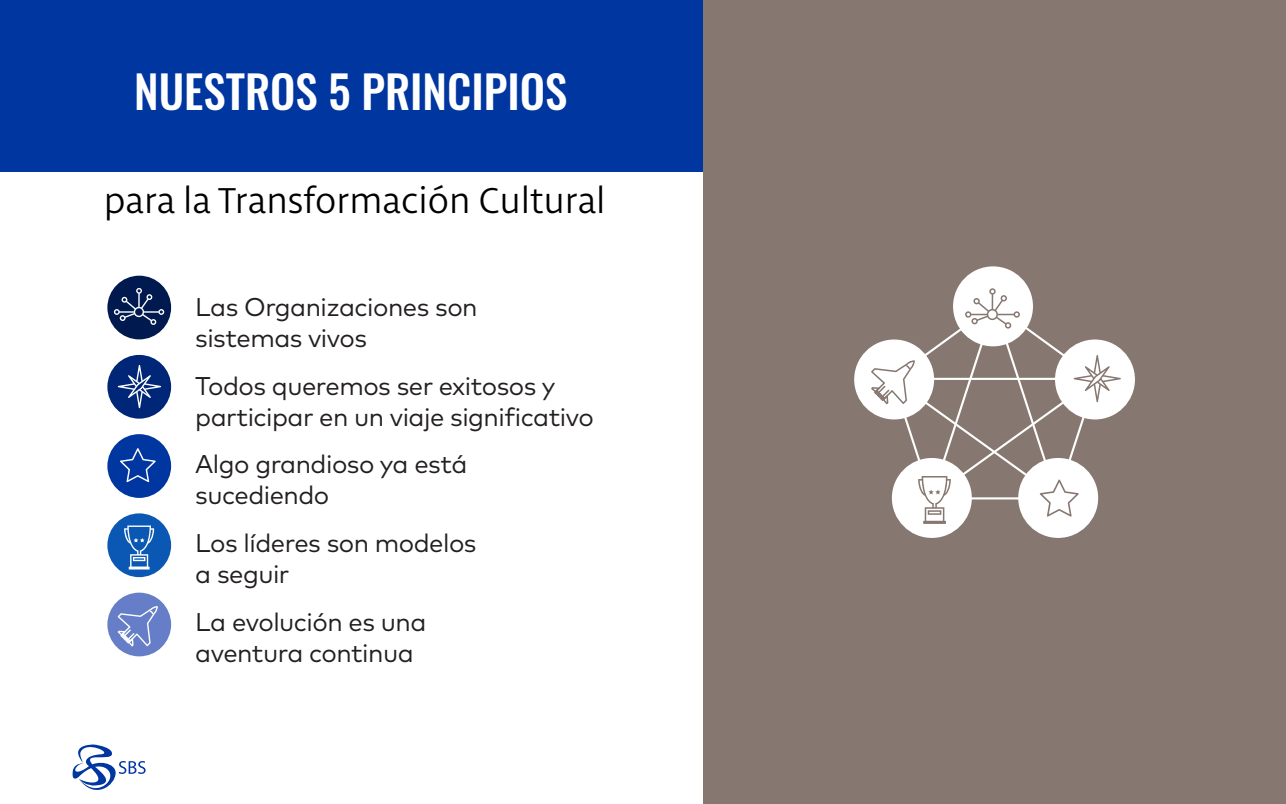
<style>
.page{position:relative;width:1286px;height:804px;background:#fff}
.page>*{position:absolute;margin:0;border:0;box-sizing:border-box;transform-origin:0 0}
.t1{font:500 45px "Oswald";color:#fff}
.t2{font:38.25px "Libertad";color:#000}
.t3{font:25.65px/31.1px "Mark Pro";letter-spacing:-.02em;color:#231f20}
</style>
<div class="page">
<div style="left:107px;top:275px;width:64px;height:64px;background:#001a50;border-radius:50%"></div>
<div style="left:107px;top:355px;width:64px;height:63px;background:#002678;border-radius:50%"></div>
<div style="left:107px;top:434px;width:64px;height:63px;background:#0036a0;border-radius:50%"></div>
<div style="left:107px;top:513px;width:64px;height:64px;background:#0a58b4;border-radius:50%"></div>
<div style="left:107px;top:592px;width:64px;height:64px;background:#667ec7;border-radius:50%"></div>
<div style="left:0;top:0;width:706px;height:171px;background:#0036a0"></div>
<svg style="left:120px;top:448px;width:36px;height:34px"></svg>
<hr style="left:129px;top:566px;width:21px;height:3px;background:#fff">
<svg style="left:124px;top:525px;width:30px;height:43px"></svg>
<svg style="left:118px;top:606px;width:40px;height:40px"></svg>
<svg style="left:114px;top:288px;width:50px;height:37px"></svg>
<svg style="left:118px;top:365px;width:43px;height:43px"></svg>
<svg style="left:72px;top:744px;width:74px;height:46px"></svg>
<div style="left:703px;top:0;width:582px;height:803px;background:#867770"></div>
<div style="left:854px;top:339px;width:80px;height:80px;background:#fff;border-radius:50%"></div>
<div style="left:891px;top:458px;width:80px;height:79px;background:#fff;border-radius:50%"></div>
<div style="left:953px;top:266px;width:79px;height:80px;background:#fff;border-radius:50%"></div>
<div style="left:1018px;top:458px;width:80px;height:79px;background:#fff;border-radius:50%"></div>
<div style="left:1054px;top:339px;width:80px;height:80px;background:#fff;border-radius:50%"></div>
<hr style="left:923px;top:520px;width:22px;height:3px;background:#867770">
<svg style="left:871px;top:288px;width:249px;height:234px"></svg>
<h1 class="t1" style="left:134px;top:52px;width:434px">NUESTROS 5 PRINCIPIOS</h1>
<h2 class="t2" style="left:104px;top:177px;width:503px">para la Transformación Cultural</h2>
<p class="t3" style="left:195px;top:289px;width:284px">Las Organizaciones son sistemas vivos</p>
<p class="t3" style="left:195px;top:368px;width:400px">Todos queremos ser exitosos y participar en un viaje significativo</p>
<p class="t3" style="left:195px;top:446px;width:273px">Algo grandioso ya está sucediendo</p>
<p class="t3" style="left:195px;top:525px;width:283px">Los líderes son modelos a seguir</p>
<p class="t3" style="left:195px;top:604px;width:233px">La evolución es una aventura continua</p>
</div>
